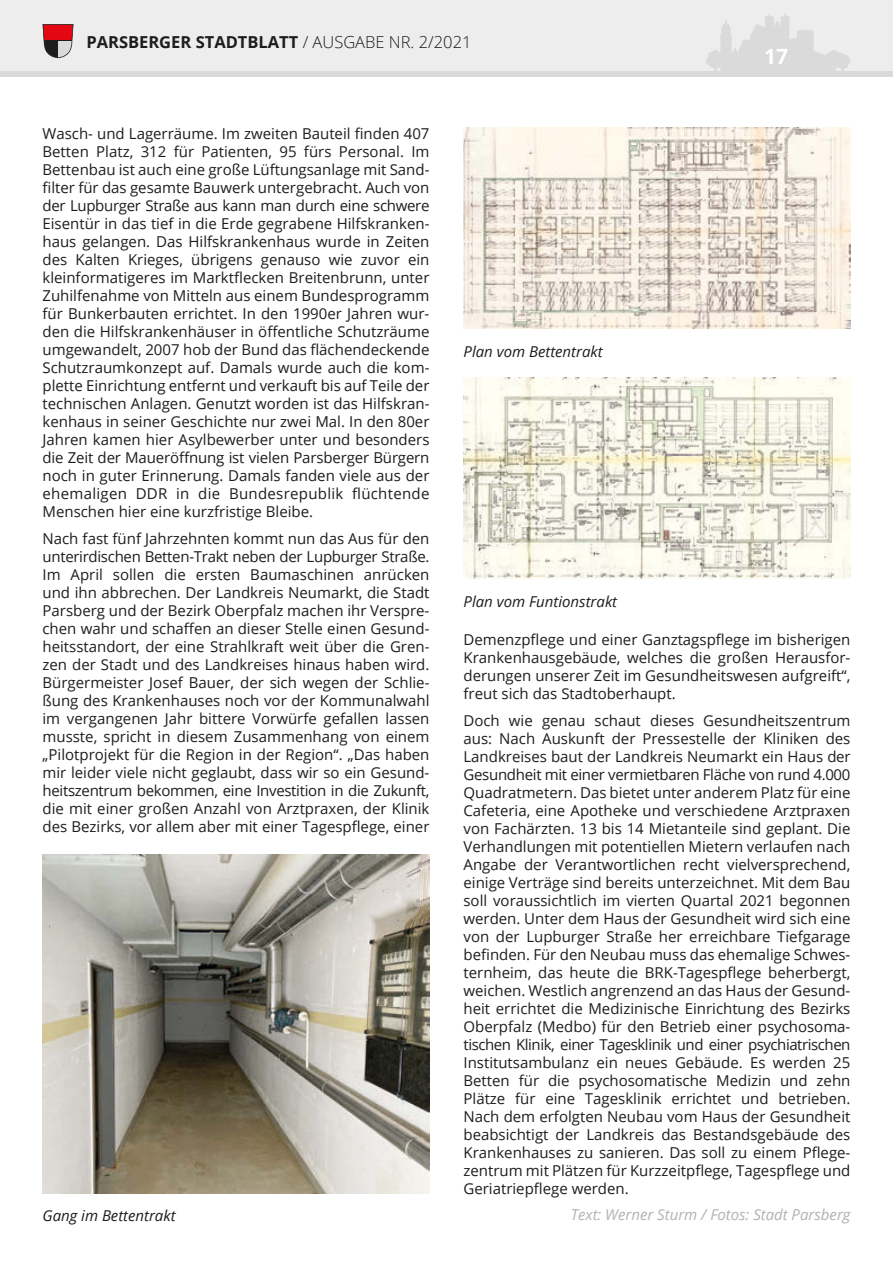
<style>
.page{position:relative;width:893px;height:1263px;background:#fff}
.page>*{position:absolute;margin:0;border:0;box-sizing:border-box;transform-origin:0 0}
.t1{font:700 21px "Open Sans";color:#fff}
.t2{font:700 16.5px "Open Sans";color:#1d1d1b}
.t3{font:15px/18px "Open Sans";color:#1d1d1b;text-align:justify}
.t4{font:italic 15px "Open Sans";color:#1d1d1b}
.t5{font:italic 15px "Open Sans";color:#b3b2b2}
.s1{font-weight:300}
</style>
<div class="page">
<div style="left:0;top:0;width:893px;height:72px;background:#ededed"></div>
<svg style="left:706px;top:13px;width:144px;height:58px"></svg>
<div style="left:747px;top:54px;width:23px;height:18px;background:#dadada"></div>
<svg style="left:43px;top:24px;width:31px;height:34px"></svg>
<div style="left:0;top:71px;width:893px;height:6px;background:#dadada"></div>
<img style="left:43px;top:855px;width:386px;height:338px">
<img style="left:463px;top:128px;width:387px;height:201px">
<img style="left:463px;top:377px;width:387px;height:201px">
<p class="t2" style="left:86px;top:30px;width:387px">PARSBERGER STADTBLATT <span class="s1">/ AUSGABE NR. 2/2021</span></p>
<h1 class="t1" style="left:764px;top:42px;width:25px">17</h1>
<p class="t3" style="left:43px;top:124px;width:388px">Wasch- und Lagerräume. Im zweiten Bauteil finden 407<br>Betten Platz, 312 für Patienten, 95 fürs Personal. Im Bettenbau ist auch eine große Lüftungsanlage mit Sand&shy;filter für das gesamte Bauwerk untergebracht. Auch von der Lupburger Straße aus kann man durch eine schwere Eisentür in das tief in die Erde gegrabene Hilfskranken&shy;haus gelangen. Das Hilfskrankenhaus wurde in Zeiten des Kalten Krieges, übrigens genauso wie zuvor ein kleinformatigeres im Marktflecken Breitenbrunn, unter Zuhilfenahme von Mitteln aus einem Bundesprogramm für Bunkerbauten errichtet. In den 1990er Jahren wur&shy;den die Hilfskrankenhäuser in öffentliche Schutzräume umgewandelt, 2007 hob der Bund das flächendeckende Schutzraumkonzept auf. Damals wurde auch die kom&shy;plette Einrichtung entfernt und verkauft bis auf Teile der technischen Anlagen. Genutzt worden ist das Hilfskran&shy;kenhaus in seiner Geschichte nur zwei Mal. In den 80er Jahren kamen hier Asylbewerber unter und besonders die Zeit der Maueröffnung ist vielen Parsberger Bürgern noch in guter Erinnerung. Damals fanden viele aus der ehemaligen DDR in die Bundesrepublik flüchtende Menschen hier eine kurzfristige Bleibe.</p>
<p class="t3" style="left:43px;top:529px;width:388px">Nach fast fünf Jahrzehnten kommt nun das Aus für den unterirdischen Betten-Trakt neben der Lupburger Straße.<br>Im April sollen die ersten Baumaschinen anrücken und ihn abbrechen. Der Landkreis Neumarkt, die Stadt Parsberg und der Bezirk Oberpfalz machen ihr Verspre&shy;chen wahr und schaffen an dieser Stelle einen Gesund&shy;heitsstandort, der eine Strahlkraft weit über die Gren&shy;zen der Stadt und des Landkreises hinaus haben wird.<br>Bürgermeister Josef Bauer, der sich wegen der Schlie&shy;ßung des Krankenhauses noch vor der Kommunalwahl im vergangenen Jahr bittere Vorwürfe gefallen lassen musste, spricht in diesem Zusammenhang von einem „Pilotprojekt für die Region in der Region“. „Das haben mir leider viele nicht geglaubt, dass wir so ein Gesund&shy;heitszentrum bekommen, eine Investition in die Zukunft, die mit einer großen Anzahl von Arztpraxen, der Klinik des Bezirks, vor allem aber mit einer Tagespflege, einer</p>
<p class="t4" style="left:463px;top:341px;width:141px">Plan vom Bettentrakt</p>
<p class="t4" style="left:463px;top:591px;width:155px">Plan vom Funtionstrakt</p>
<p class="t3" style="left:463px;top:630px;width:388px">Demenzpflege und einer Ganztagspflege im bisherigen Krankenhausgebäude, welches die großen Herausfor&shy;derungen unserer Zeit im Gesundheitswesen aufgreift“, freut sich das Stadtoberhaupt.</p>
<p class="t3" style="left:463px;top:711px;width:388px">Doch wie genau schaut dieses Gesundheitszentrum aus: Nach Auskunft der Pressestelle der Kliniken des Landkreises baut der Landkreis Neumarkt ein Haus der Gesundheit mit einer vermietbaren Fläche von rund 4.000<br>Quadratmetern. Das bietet unter anderem Platz für eine Cafeteria, eine Apotheke und verschiedene Arztpraxen von Fachärzten. 13 bis 14 Mietanteile sind geplant. Die Verhandlungen mit potentiellen Mietern verlaufen nach Angabe der Verantwortlichen recht vielversprechend, einige Verträge sind bereits unterzeichnet. Mit dem Bau soll voraussichtlich im vierten Quartal 2021 begonnen werden. Unter dem Haus der Gesundheit wird sich eine von der Lupburger Straße her erreichbare Tiefgarage befinden. Für den Neubau muss das ehemalige Schwes&shy;ternheim, das heute die BRK-Tagespflege beherbergt, weichen. Westlich angrenzend an das Haus der Gesund&shy;heit errichtet die Medizinische Einrichtung des Bezirks Oberpfalz (Medbo) für den Betrieb einer psychosoma&shy;tischen Klinik, einer Tagesklinik und einer psychiatrischen Institutsambulanz ein neues Gebäude. Es werden 25<br>Betten für die psychosomatische Medizin und zehn Plätze für eine Tagesklinik errichtet und betrieben.<br>Nach dem erfolgten Neubau vom Haus der Gesundheit beabsichtigt der Landkreis das Bestandsgebäude des Krankenhauses zu sanieren. Das soll zu einem Pflege&shy;zentrum mit Plätzen für Kurzzeitpflege, Tagespflege und Geriatriepflege werden.</p>
<p class="t4" style="left:43px;top:1205px;width:135px">Gang im Bettentrakt</p>
<p class="t5" style="left:571px;top:1204px;width:281px">Text: Werner Sturm / Fotos: Stadt Parsberg</p>
</div>
